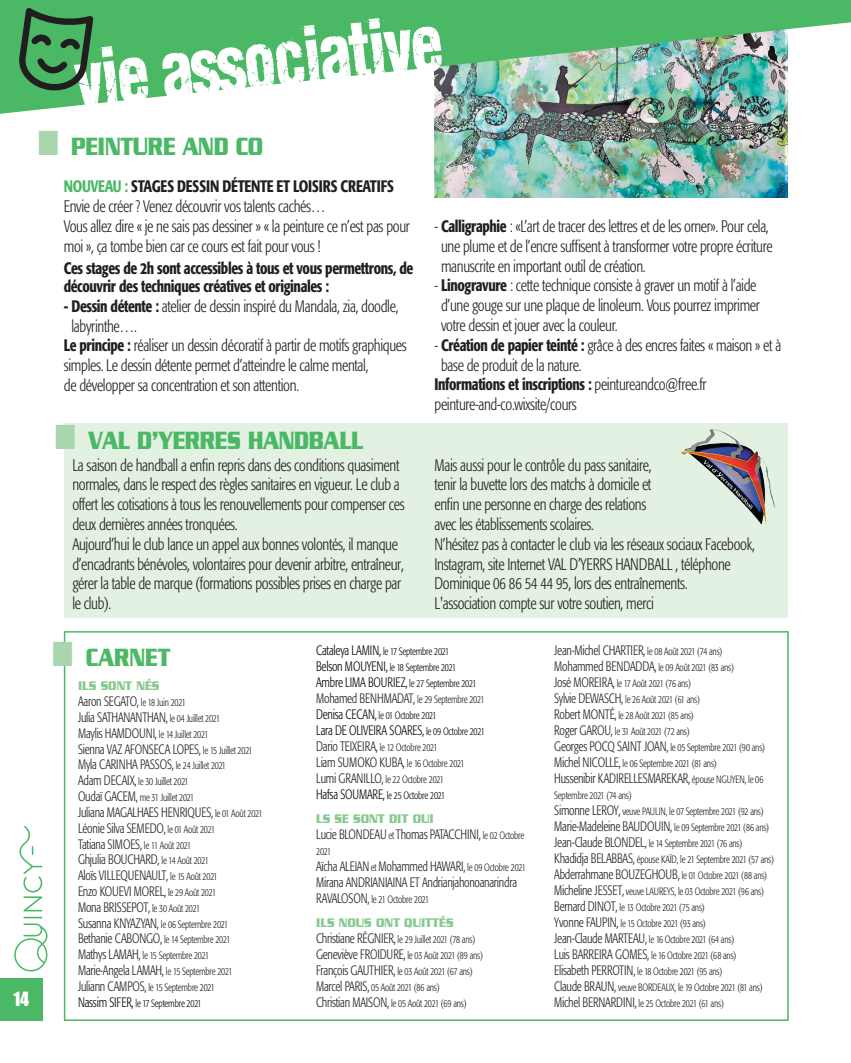
<style>
.page{position:relative;width:851px;height:1063px;background:#fff}
.page>*{position:absolute;margin:0;border:0;box-sizing:border-box;transform-origin:0 0}
.t1{font:78px "Daim One";color:#fff;scale:.82 1}
.t2{font:35.1px "Zapf Dingbats ITC";color:#a9d6ac;scale:.77 1}
.t3{font:700 27px "Serpentine";letter-spacing:-.015em;color:#4bb866;scale:.73 1}
.t4{font:18px "Impact";color:#fff}
.t5{font:300 condensed 16.5px/19.8px "Formata";letter-spacing:-.02em;color:#231f20;scale:.9 1}
.t6{font:500 condensed 16.5px/18px "Formata";letter-spacing:-.025em;color:#231f20;scale:.9 1}
.t7{font:300 condensed 13.5px/15.8px "Formata";letter-spacing:-.02em;color:#231f20;scale:.88 1}
.t8{font:300 condensed 13.5px/15.9px "Formata";letter-spacing:-.02em;color:#030505;scale:.88 1}
.t9{font:700 13.5px "Serpentine";color:#87ca90;scale:.8 1}
.t10{font:300 condensed 10.5px/15.9px "Formata";letter-spacing:-.02em;color:#231f20;scale:.88 1}
.t11{font:300 condensed 10.5px/15.9px "Formata";letter-spacing:-.02em;color:#030505;scale:.88 1}
.s1{font-weight:500;color:#4bb866}
.s2{font-weight:500}
.s3{font-weight:300}
.s4{font-size:10.5px}
.s5{font-size:13.5px}
.s6{font-size:13.5px;color:#030505}
.s7{color:#030505}
.s8{color:#231f20}
.s9{font-size:10.5px;color:#231f20}
</style>
<div class="page">
<svg style="left:14px;top:826px;width:33px;height:146px"></svg>
<div style="left:0;top:978px;width:43px;height:42px;background:#4bb866"></div>
<div style="left:64px;top:631px;width:724px;height:390px;border:2px solid #4bb866"></div>
<img style="left:434px;top:116px;width:353px;height:82px">
<div style="left:64px;top:423px;width:723px;height:195px;background:#e3f1e3"></div>
<img style="left:678px;top:430px;width:96px;height:96px">
<img style="left:0;top:0;width:850px;height:116px">
<svg style="left:16px;top:0;width:82px;height:96px;background:#408f53"></svg>
<h1 class="t1" style="left:69px;top:30px;width:452px;rotate:-6deg">vie associative</h1>
<h2 class="t2" style="left:38px;top:127px;width:28px">■</h2>
<h3 class="t3" style="left:71px;top:131px;width:264px">PEINTURE AND CO</h3>
<p class="t5" style="left:64px;top:177px;width:386px"><span class="s1">NOUVEAU :</span> <span class="s2">STAGES DESSIN DÉTENTE ET LOISIRS CREATIFS </span>Envie de créer ? Venez découvrir vos talents cachés…<br>Vous allez dire « je ne sais pas dessiner » « la peinture ce n’est pas pour moi », ça tombe bien car ce cours est fait pour vous !</p>
<p class="t6" style="left:64px;top:259px;width:389px">Ces stages de 2h sont accessibles à tous et vous permettrons, de découvrir des techniques créatives et originales :</p>
<p class="t5" style="left:64px;top:296px;width:373px"><span class="s2">- Dessin détente :</span> atelier de dessin inspiré du Mandala, zia, doodle,</p>
<p class="t5" style="left:71px;top:316px;width:74px">labyrinthe….</p>
<p class="t5" style="left:64px;top:336px;width:382px"><span class="s2">Le principe :</span> réaliser un dessin décoratif à partir de motifs graphiques</p>
<p class="t5" style="left:64px;top:356px;width:340px">simples. Le dessin détente permet d’atteindre le calme mental,</p>
<p class="t5" style="left:64px;top:375px;width:263px">de développer sa concentration et son attention.</p>
<p class="t5" style="left:441px;top:216px;width:370px;text-indent:-7px">- <span class="s2">Calligraphie</span> : «L’art de tracer des lettres et de les orner». Pour cela, une plume et de l’encre suffisent à transformer votre propre écriture manuscrite en important outil de création.</p>
<p class="t5" style="left:441px;top:276px;width:356px;text-indent:-7px">- <span class="s2">Linogravure</span> : cette technique consiste à graver un motif à l’aide d’une gouge sur une plaque de linoleum. Vous pourrez imprimer votre dessin et jouer avec la couleur.</p>
<p class="t5" style="left:434px;top:335px;width:387px">- <span class="s2">Création de papier teinté :</span> grâce à des encres faites « maison » et à</p>
<p class="t5" style="left:441px;top:355px;width:158px">base de produit de la nature.</p>
<p class="t6" style="left:434px;top:375px;width:304px">Informations et inscriptions : <span class="s3">peintureandco@free.fr</span></p>
<p class="t5" style="left:434px;top:395px;width:160px">peinture-and-co.wixsite/cours</p>
<h2 class="t2" style="left:55px;top:420px;width:28px">■</h2>
<h3 class="t3" style="left:88px;top:424px;width:378px">VAL D’YERRES HANDBALL</h3>
<p class="t5" style="left:72px;top:455px;width:371px">La saison de handball a enfin repris dans des conditions quasiment normales, dans le respect des règles sanitaires en vigueur. Le club a offert les cotisations à tous les renouvellements pour compenser ces deux dernières années tronquées.<br>Aujourd’hui le club lance un appel aux bonnes volontés, il manque d’encadrants bénévoles, volontaires pour devenir arbitre, entraîneur, gérer la table de marque (formations possibles prises en charge par le club).</p>
<p class="t5" style="left:434px;top:455px;width:357px">Mais aussi pour le contrôle du pass sanitaire,<br>tenir la buvette lors des matchs à domicile et<br>enfin une personne en charge des relations<br>avec les établissements scolaires.<br>N’hésitez pas à contacter le club via les réseaux sociaux Facebook, Instagram, site Internet VAL D’YERRS HANDBALL , téléphone Dominique 06 86 54 44 95, lors des entraînements.<br>L'association compte sur votre soutien, merci</p>
<p class="t4" style="left:13px;top:985px;width:17px">14</p>
<h2 class="t2" style="left:53px;top:637px;width:28px">■</h2>
<h3 class="t3" style="left:86px;top:642px;width:118px">CARNET</h3>
<p class="t9" style="left:78px;top:678px;width:103px">ILS SONT NÉS</p>
<p class="t7" style="left:78px;top:694px;width:200px">Aaron SEGATO, <span class="s4">le 18 Juin 2021<br></span>Julia SATHANANTHAN, <span class="s4">le 04 Juillet 2021<br></span>Maylis HAMDOUNI, <span class="s4">le 14 Juillet 2021<br></span>Sienna VAZ AFONSECA LOPES, <span class="s4">le 15 Juillet 2021<br></span>Myla CARINHA PASSOS, <span class="s4">le 24 Juillet 2021</span></p>
<p class="t10" style="left:78px;top:774px;width:133px"><span class="s5">Adam DECAIX,</span> le 30 Juillet 2021<br><span class="s5">Oudaï GACEM,</span> me 31 Juillet 2021</p>
<p class="t7" style="left:78px;top:804px;width:211px">Juliana MAGALHAES HENRIQUES, <span class="s4">le 01 Août 2021<br></span>Léonie Silva SEMEDO, <span class="s4">le 01 Août 2021<br></span>Tatiana SIMOES, <span class="s4">le 11 Août 2021<br></span>Ghjulia BOUCHARD, <span class="s4">le 14 Août 2021<br></span>Aloïs VILLEQUENAULT, <span class="s4">le 15 Août 2021<br></span>Enzo KOUEVI MOREL, <span class="s4">le 29 Août 2021<br></span>Mona BRISSEPOT, <span class="s4">le 30 Août 2021</span></p>
<p class="t10" style="left:78px;top:916px;width:175px"><span class="s5">Susanna KNYAZYAN,</span> le 06 Septembre 2021<br><span class="s5">Bethanie CABONGO,</span> le 14 Septembre 2021<br><span class="s5">Mathys LAMAH,</span> le 15 Septembre 2021</p>
<p class="t7" style="left:78px;top:963px;width:177px">Marie-Angela LAMAH, <span class="s4">le 15 Septembre 2021</span></p>
<p class="t10" style="left:78px;top:979px;width:157px"><span class="s5">Juliann CAMPOS,</span> le 15 Septembre 2021<br><span class="s6">Nassim SIFER,</span> <span class="s7">le 17 Septembre 2021</span></p>
<p class="t11" style="left:316px;top:644px;width:160px"><span class="s5">Cataleya LAMIN,</span> le 17 Septembre 2021<br><span class="s5">Belson MOUYENI,</span> le 18 Septembre 2021</p>
<p class="t8" style="left:316px;top:675px;width:193px">Ambre LIMA BOURIEZ, <span class="s4">le 27 Septembre 2021<br></span><span class="s8">Mohamed BENHMADAT,</span> <span class="s9">le 29 Septembre 2021</span></p>
<p class="t11" style="left:316px;top:708px;width:138px"><span class="s5">Denisa CECAN,</span> le 01 Octobre 2021</p>
<p class="t8" style="left:316px;top:723px;width:193px">Lara DE OLIVEIRA SOARES, <span class="s4">le 09 Octobre 2021</span></p>
<p class="t10" style="left:316px;top:739px;width:139px"><span class="s5">Dario TEIXEIRA,</span> le 12 Octobre 2021</p>
<p class="t7" style="left:316px;top:754px;width:170px">Liam SUMOKO KUBA, <span class="s4">le 16 Octobre 2021</span></p>
<p class="t10" style="left:316px;top:771px;width:148px"><span class="s5">Lumi GRANILLO,</span> le 22 Octobre 2021<br><span class="s6">Hafsa SOUMARE,</span> <span class="s7">le 25 Octobre 2021</span></p>
<p class="t9" style="left:316px;top:811px;width:148px">LS SE SONT DIT OUI</p>
<p class="t7" style="left:316px;top:827px;width:238px">Lucie BLONDEAU <span class="s4">et</span> Thomas PATACCHINI, <span class="s4">le 02 Octobre</span></p>
<p class="t10" style="left:316px;top:843px;width:19px">2021</p>
<p class="t7" style="left:316px;top:858px;width:240px">Aïcha ALEIAN <span class="s4">et</span> Mohammed HAWARI, <span class="s4">le 09 Octobre 2021<br></span>Mirana ANDRIANIAINA ET Andrianjahonoanarindra</p>
<p class="t10" style="left:316px;top:891px;width:130px"><span class="s5">RAVALOSON,</span> le 21 Octobre 2021</p>
<p class="t9" style="left:316px;top:915px;width:173px">ILS NOUS ONT QUITTÉS</p>
<p class="t10" style="left:316px;top:932px;width:191px"><span class="s5">Christiane RÉGNIER,</span> le 29 Juillet 2021 (78 ans)<br><span class="s5">Geneviève FROIDURE,</span> le 03 Août 2021 (89 ans)<br><span class="s5">François GAUTHIER,</span> le 03 Août 2021 (67 ans)<br><span class="s5">Marcel PARIS,</span> 05 Août 2021 (86 ans)<br><span class="s5">Christian MAISON,</span> le 05 Août 2021 (69 ans)</p>
<p class="t7" style="left:554px;top:643px;width:192px">Jean-Michel CHARTIER, <span class="s4">le 08 Août 2021 (74 ans)</span></p>
<p class="t10" style="left:554px;top:660px;width:241px"><span class="s5">Mohammed BENDADDA,</span> le 09 Août 2021 (83 ans)<br><span class="s5">José MOREIRA,</span> le 17 Août 2021 (76 ans)<br><span class="s5">Sylvie DEWASCH,</span> le 26 Août 2021 (61 ans)<br><span class="s5">Robert MONTÉ,</span> le 28 Août 2021 (85 ans)<br><span class="s5">Roger GAROU,</span> le 31 Août 2021 (72 ans)<br><span class="s5">Georges POCQ SAINT JOAN,</span> le 05 Septembre 2021 (90 ans)<br><span class="s5">Michel NICOLLE,</span> le 06 Septembre 2021 (81 ans)</p>
<p class="t7" style="left:554px;top:771px;width:239px">Hussenibir KADIRELLESMAREKAR, <span class="s4">épouse NGUYEN, le 06</span></p>
<p class="t10" style="left:554px;top:788px;width:239px">Septembre 2021 (74 ans)<br><span class="s5">Simonne LEROY,</span> veuve PAULIN, le 07 Septembre 2021 (92 ans)</p>
<p class="t7" style="left:554px;top:819px;width:245px">Marie-Madeleine BAUDOUIN, <span class="s4">le 09 Septembre 2021 (86 ans)</span></p>
<p class="t10" style="left:554px;top:836px;width:251px"><span class="s5">Jean-Claude BLONDEL,</span> le 14 Septembre 2021 (76 ans)<br><span class="s5">Khadidja BELABBAS,</span> épouse KAÏD, le 21 Septembre 2021 (57 ans)</p>
<p class="t7" style="left:554px;top:867px;width:243px">Abderrahmane BOUZEGHOUB, <span class="s4">le 01 Octobre 2021 (88 ans)</span></p>
<p class="t10" style="left:554px;top:883px;width:240px"><span class="s5">Micheline JESSET,</span> veuve LAUREYS, le 03 Octobre 2021 (96 ans)<br><span class="s5">Bernard DINOT,</span> le 13 Octobre 2021 (75 ans)<br><span class="s5">Yvonne FAUPIN,</span> le 15 Octobre 2021 (93 ans)<br><span class="s5">Jean-Claude MARTEAU,</span> le 16 Octobre 2021 (64 ans)<br><span class="s5">Luis BARREIRA GOMES,</span> le 16 Octobre 2021 (68 ans)<br><span class="s5">Elisabeth PERROTIN,</span> le 18 Octobre 2021 (95 ans)<br><span class="s5">Claude BRAUN,</span> veuve BORDEAUX, le 19 Octobre 2021 (81 ans)<br><span class="s5">Michel BERNARDINI,</span> le 25 Octobre 2021 (61 ans)</p>
</div>
